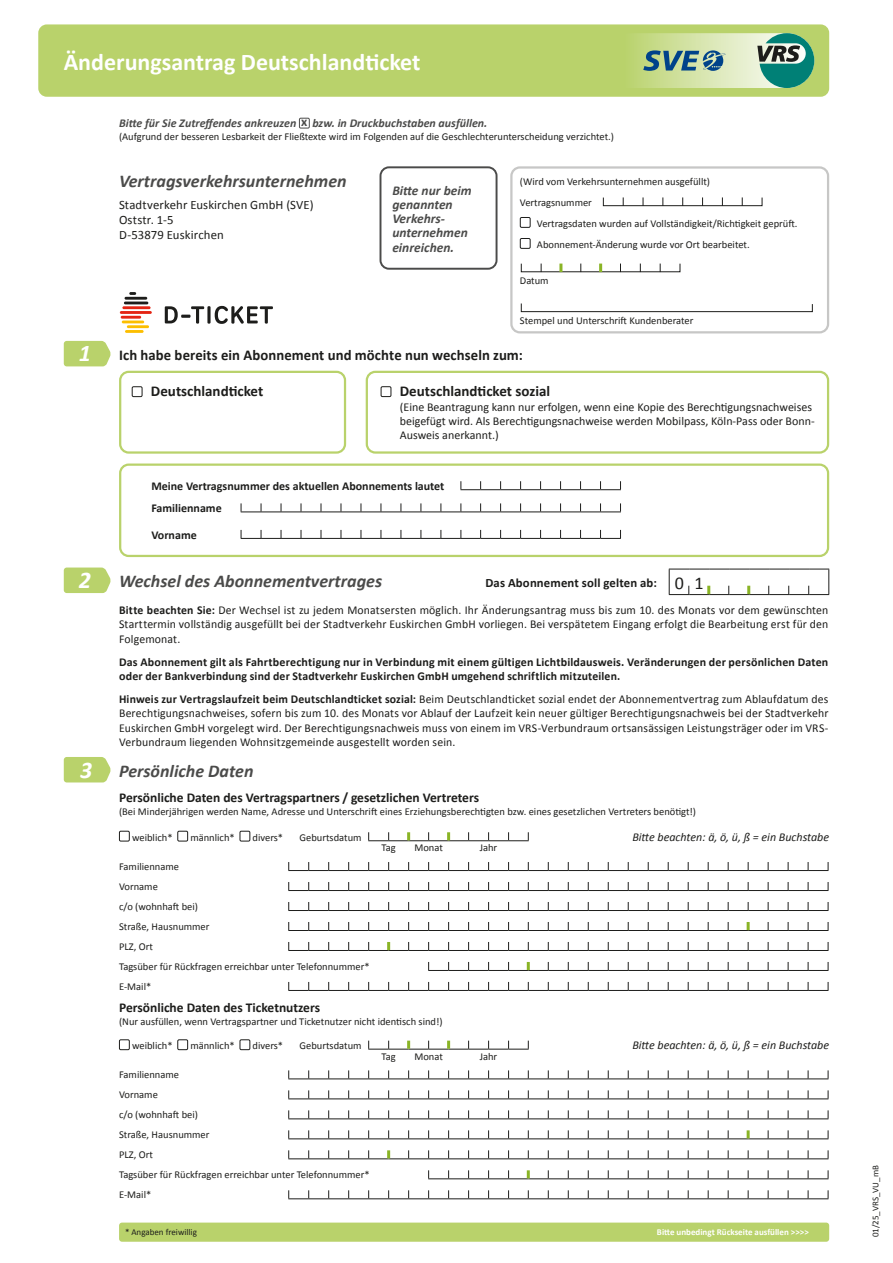
<style>
.page{position:relative;width:893px;height:1263px;background:#fff}
.page>*{position:absolute;margin:0;border:0;box-sizing:border-box;transform-origin:0 0}
.t1{font:700 24px "Calibri";color:#fff}
.t2{font:italic 700 24px "Calibri";color:#fff}
.t3{font:italic 700 18px "Calibri";color:#4b4b4a}
.t4{font:700 15px "Calibri";color:#1d1d1b}
.t5{font:700 13.5px "Calibri";color:#1d1d1b}
.t6{font:italic 700 13.5px/14.2px "Calibri";color:#4b4b4a}
.t7{font:12.75px/15px "Calibri";letter-spacing:.01em;color:#1d1d1b}
.t8{font:700 12.75px "Calibri";letter-spacing:.01em;color:#1d1d1b}
.t9{font:12px/14.4px "Calibri";color:#1d1d1b;text-align:justify}
.t10{font:700 12px/14.4px "Calibri";letter-spacing:.01em;color:#1d1d1b}
.t11{font:italic 12px "Calibri";color:#1d1d1b}
.t12{font:italic 700 12px "Calibri";color:#4b4b4a}
.t13{font:10.5px/20px "Calibri";color:#1d1d1b}
.t14{font:700 9px "Calibri";color:#fff}
.t15{font:9px "Calibri";color:#1d1d1b}
.s1{font-style:normal;font-size:13.5px}
.s2{font-style:italic;font-size:24px;color:#fff}
.s3{font-size:24px;color:#fff}
.s4{font-weight:400;font-size:18px}
.s5{font-weight:700}
</style>
<div class="page">
<div style="left:38px;top:24px;width:791px;height:73px;background:#b9d26b;border-radius:9px"></div>
<img style="left:635px;top:33px;width:122px;height:55px">
<svg style="left:757px;top:33px;width:57px;height:55px;background:#5c9c88"></svg>
<div style="left:119px;top:1222px;width:710px;height:20px;background:#b9d26b;border-radius:3px"></div>
<svg style="left:64px;top:757px;width:47px;height:25px"></svg>
<svg style="left:288px;top:1090px;width:541px;height:9px"></svg>
<svg style="left:288px;top:1110px;width:541px;height:9px"></svg>
<svg style="left:288px;top:1190px;width:541px;height:9px"></svg>
<svg style="left:288px;top:1070px;width:541px;height:9px"></svg>
<svg style="left:288px;top:1130px;width:541px;height:9px"></svg>
<svg style="left:368px;top:1041px;width:161px;height:9px"></svg>
<svg style="left:428px;top:1170px;width:401px;height:9px"></svg>
<svg style="left:288px;top:1150px;width:541px;height:9px"></svg>
<div style="left:119px;top:1039px;width:11px;height:11px;border:1px solid #1d1d1b"></div>
<div style="left:177px;top:1039px;width:11px;height:11px;border:1px solid #1d1d1b"></div>
<div style="left:240px;top:1039px;width:10px;height:11px;border:1px solid #1d1d1b"></div>
<svg style="left:288px;top:882px;width:541px;height:9px"></svg>
<svg style="left:288px;top:902px;width:541px;height:9px"></svg>
<svg style="left:288px;top:982px;width:541px;height:9px"></svg>
<svg style="left:288px;top:862px;width:541px;height:9px"></svg>
<svg style="left:288px;top:922px;width:541px;height:9px"></svg>
<svg style="left:368px;top:832px;width:161px;height:9px"></svg>
<svg style="left:428px;top:962px;width:401px;height:9px"></svg>
<svg style="left:288px;top:942px;width:541px;height:9px"></svg>
<div style="left:119px;top:831px;width:11px;height:10px;border:1px solid #1d1d1b"></div>
<div style="left:177px;top:831px;width:11px;height:10px;border:1px solid #1d1d1b"></div>
<div style="left:240px;top:831px;width:10px;height:10px;border:1px solid #1d1d1b"></div>
<div style="left:299px;top:118px;width:11px;height:10px;border:1px solid #4b4b4a"></div>
<div style="left:510px;top:166px;width:319px;height:167px;border:2px solid #c7c7c6;border-radius:9px"></div>
<div style="left:520px;top:217px;width:10px;height:11px;border:1px solid #1d1d1b"></div>
<div style="left:520px;top:238px;width:10px;height:11px;border:1px solid #1d1d1b"></div>
<div style="left:603px;top:197px;width:159px;height:9px;border:1px solid #1d1d1b"></div>
<svg style="left:559px;top:264px;width:3px;height:8px"></svg>
<svg style="left:599px;top:264px;width:3px;height:8px"></svg>
<svg style="left:520px;top:303px;width:293px;height:9px"></svg>
<svg style="left:669px;top:569px;width:160px;height:26px"></svg>
<svg style="left:64px;top:567px;width:47px;height:26px"></svg>
<div style="left:119px;top:463px;width:710px;height:94px;border:2px solid #b9d26b;border-radius:9px"></div>
<svg style="left:460px;top:481px;width:161px;height:9px"></svg>
<svg style="left:241px;top:530px;width:380px;height:9px"></svg>
<svg style="left:241px;top:503px;width:380px;height:9px"></svg>
<svg style="left:64px;top:341px;width:47px;height:25px"></svg>
<div style="left:119px;top:371px;width:227px;height:83px;border:2px solid #b9d26b;border-radius:9px"></div>
<div style="left:381px;top:386px;width:10px;height:11px;border:1px solid #1d1d1b"></div>
<div style="left:366px;top:371px;width:463px;height:83px;border:2px solid #b9d26b;border-radius:9px"></div>
<div style="left:132px;top:386px;width:10px;height:11px;border:1px solid #1d1d1b"></div>
<svg style="left:119px;top:292px;width:154px;height:41px"></svg>
<div style="left:379px;top:166px;width:118px;height:104px;border:2px solid #4b4b4a;border-radius:9px"></div>
<svg style="left:643px;top:50px;width:82px;height:21px;background:#6d9695"></svg>
<h1 class="t1" style="left:64px;top:45px;width:358px">Änderungsantrag Deutschlandticket</h1>
<p class="t12" style="left:119px;top:114px;width:370px">Bitte für Sie Zutreffendes ankreuzen <span class="s1">x</span> bzw. in Druckbuchstaben ausfüllen.</p>
<p class="t13" style="left:119px;top:126px;width:496px">(Aufgrund der besseren Lesbarkeit der Fließtexte wird im Folgenden auf die Geschlechterunterscheidung verzichtet.)</p>
<h2 class="t3" style="left:119px;top:169px;width:229px">Vertragsverkehrsunternehmen</h2>
<p class="t7" style="left:119px;top:197px;width:196px">Stadtverkehr Euskirchen GmbH (SVE)<br>Oststr. 1-5<br>D-53879 Euskirchen</p>
<p class="t13" style="left:520px;top:171px;width:192px;line-height:21px">(Wird vom Verkehrsunternehmen ausgefüllt)<br>Vertragsnummer</p>
<p class="t13" style="left:537px;top:213px;width:262px;line-height:21px">Vertragsdaten wurden auf Vollständigkeit/Richtigkeit geprüft.<br>Abonnement-Änderung wurde vor Ort bearbeitet.</p>
<p class="t13" style="left:520px;top:270px;width:30px">Datum</p>
<p class="t13" style="left:520px;top:310px;width:175px">Stempel und Unterschrift Kundenberater</p>
<p class="t6" style="left:392px;top:182px;width:81px">Bitte nur beim genannten<br>Verkehrs&shy;unternehmen einreichen.</p>
<p class="t4" style="left:79px;top:344px;width:445px"><span class="s2">1</span> Ich habe bereits ein Abonnement und möchte nun wechseln zum:</p>
<p class="t4" style="left:400px;top:381px;width:152px">Deutschlandticket sozial</p>
<p class="t9" style="left:400px;top:399px;width:416px;text-align:left">(Eine Beantragung kann nur erfolgen, wenn eine Kopie des Berechtigungsnachweises beigefügt wird. Als Berechtigungsnachweise werden Mobilpass, Köln-Pass oder Bonn-<br>Ausweis anerkannt.)</p>
<p class="t4" style="left:151px;top:381px;width:114px">Deutschlandticket</p>
<p class="t10" style="left:151px;top:474px;width:295px;line-height:22.2px">Meine Vertragsnummer des aktuellen Abonnements lautet<br>Familienname</p>
<p class="t10" style="left:151px;top:527px;width:47px">Vorname</p>
<h2 class="t3" style="left:79px;top:568px;width:305px"><span class="s3">2</span> Wechsel des Abonnementvertrages</h2>
<p class="t8" style="left:485px;top:573px;width:220px">Das Abonnement soll gelten ab: <span class="s4">0 1</span></p>
<p class="t9" style="left:119px;top:602px;width:711px"><span class="s5">Bitte beachten Sie:</span> Der Wechsel ist zu jedem Monatsersten möglich. Ihr Änderungsantrag muss bis zum 10. des Monats vor dem gewünschten Starttermin vollständig ausgefüllt bei der Stadtverkehr Euskirchen GmbH vorliegen. Bei verspätetem Eingang erfolgt die Bearbeitung erst für den Folgemonat.</p>
<p class="t10" style="left:119px;top:654px;width:711px">Das Abonnement gilt als Fahrtberechtigung nur in Verbindung mit einem gültigen Lichtbildausweis. Veränderungen der persönlichen Daten oder der Bankverbindung sind der Stadtverkehr Euskirchen GmbH umgehend schriftlich mitzuteilen.</p>
<p class="t9" style="left:119px;top:691px;width:711px"><span class="s5">Hinweis zur Vertragslaufzeit beim Deutschlandticket sozial:</span> Beim Deutschlandticket sozial endet der Abonnementvertrag zum Ablaufdatum des Berechtigungsnachweises, sofern bis zum 10. des Monats vor Ablauf der Laufzeit kein neuer gültiger Berechtigungsnachweis bei der Stadtverkehr Euskirchen GmbH vorgelegt wird. Der Berechtigungsnachweis muss von einem im VRS-Verbundraum ortsansässigen Leistungsträger oder im VRS-Verbundraum liegenden Wohnsitzgemeinde ausgestellt worden sein.</p>
<h1 class="t2" style="left:80px;top:752px;width:14px">3</h1>
<h2 class="t3" style="left:119px;top:758px;width:136px">Persönliche Daten</h2>
<p class="t5" style="left:119px;top:788px;width:362px">Persönliche Daten des Vertragspartners / gesetzlichen Vertreters</p>
<p class="t13" style="left:119px;top:801px;width:579px">(Bei Minderjährigen werden Name, Adresse und Unterschrift eines Erziehungsberechtigten bzw. eines gesetzlichen Vertreters benötigt!)</p>
<p class="t13" style="left:381px;top:838px;width:16px">Tag</p>
<p class="t13" style="left:414px;top:838px;width:30px">Monat</p>
<p class="t13" style="left:480px;top:838px;width:19px">Jahr</p>
<p class="t13" style="left:119px;top:856px;width:252px">Familienname<br>Vorname<br>c/o (wohnhaft bei)<br>Straße, Hausnummer<br>PLZ, Ort<br>Tagsüber für Rückfragen erreichbar unter Telefonnummer*<br>E-Mail*</p>
<p class="t13" style="left:132px;top:827px;width:42px">weiblich*</p>
<p class="t13" style="left:190px;top:827px;width:46px">männlich*</p>
<p class="t13" style="left:253px;top:827px;width:32px">divers*</p>
<p class="t13" style="left:300px;top:827px;width:64px">Geburtsdatum</p>
<p class="t11" style="left:632px;top:828px;width:198px">Bitte beachten: ä, ö, ü, ß = ein Buchstabe</p>
<p class="t5" style="left:119px;top:998px;width:203px">Persönliche Daten des Ticketnutzers</p>
<p class="t13" style="left:119px;top:1011px;width:325px">(Nur ausfüllen, wenn Vertragspartner und Ticketnutzer nicht identisch sind!)</p>
<p class="t13" style="left:381px;top:1046px;width:16px">Tag</p>
<p class="t13" style="left:414px;top:1046px;width:30px">Monat</p>
<p class="t13" style="left:480px;top:1046px;width:19px">Jahr</p>
<p class="t13" style="left:119px;top:1064px;width:252px">Familienname<br>Vorname<br>c/o (wohnhaft bei)<br>Straße, Hausnummer<br>PLZ, Ort<br>Tagsüber für Rückfragen erreichbar unter Telefonnummer*<br>E-Mail*</p>
<p class="t13" style="left:132px;top:1035px;width:42px">weiblich*</p>
<p class="t13" style="left:190px;top:1035px;width:46px">männlich*</p>
<p class="t13" style="left:253px;top:1035px;width:32px">divers*</p>
<p class="t13" style="left:300px;top:1035px;width:64px">Geburtsdatum</p>
<p class="t11" style="left:632px;top:1037px;width:198px">Bitte beachten: ä, ö, ü, ß = ein Buchstabe</p>
<p class="t15" style="left:125px;top:1226px;width:73px">* Angaben freiwillig</p>
<p class="t14" style="left:657px;top:1226px;width:153px">Bitte unbedingt Rückseite ausfüllen &gt;&gt;&gt;&gt;</p>
<p class="t15" style="left:869px;top:1237px;width:74px;rotate:-90deg">01/25_VRS_VU_mB</p>
</div>
